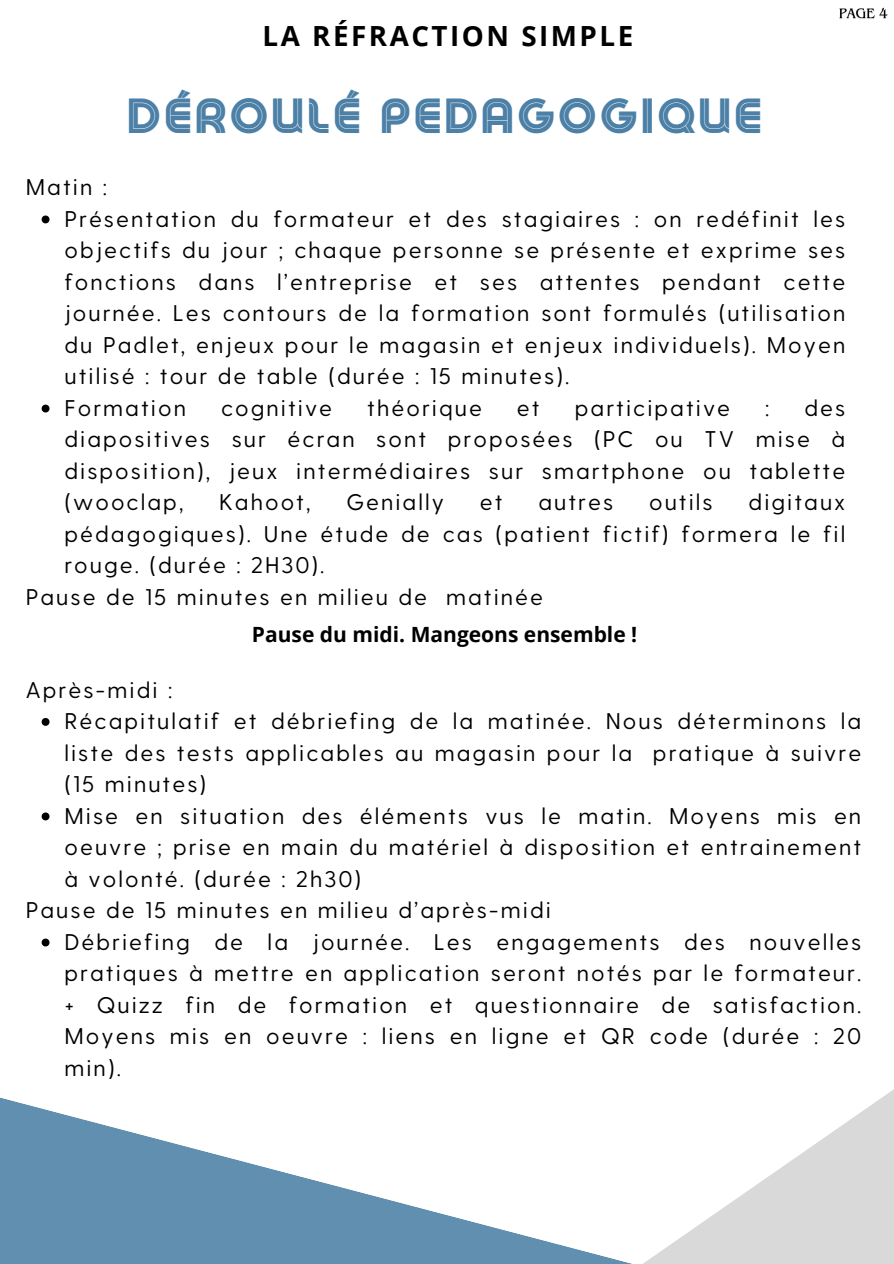
<style>
.page{position:relative;width:894px;height:1264px;background:#fff}
.page>*{position:absolute;margin:0;border:0;box-sizing:border-box;transform-origin:0 0}
.t1{font:48.15px "Colo Pro";letter-spacing:.09em;color:#4c80a6}
.t2{font:700 27.75px "Open Sans";letter-spacing:.09em;color:#000}
.t3{font:22.65px/31.5px "Greycliff CF";letter-spacing:.09em;color:#000;text-align:justify}
.t4{font:700 21px "Open Sans";color:#000}
</style>
<div class="page">
<img style="left:839px;top:7px;width:49px;height:12px">
<svg style="left:832px;top:1090px;width:61px;height:173px;background:#ddd"></svg>
<svg style="left:0;top:1097px;width:832px;height:166px"></svg>
<svg style="left:42px;top:215px;width:7px;height:8px"></svg>
<svg style="left:42px;top:404px;width:7px;height:8px"></svg>
<svg style="left:42px;top:718px;width:7px;height:7px"></svg>
<svg style="left:42px;top:812px;width:7px;height:8px"></svg>
<svg style="left:42px;top:938px;width:7px;height:8px"></svg>
<h2 class="t2" style="left:262px;top:16px;width:372px">LA RÉFRACTION SIMPLE</h2>
<h1 class="t1" style="left:128px;top:89px;width:635px">DÉROULÉ PEDAGOGIQUE</h1>
<h4 class="t3" style="left:26px;top:170px;width:83px">Matin :</h4>
<p class="t3" style="left:64px;top:202px;width:782px">Présentation du formateur et des stagiaires : on redéfinit les objectifs du jour ; chaque personne se présente et exprime ses fonctions dans l’entreprise et ses attentes pendant cette journée. Les contours de la formation sont formulés (utilisation du Padlet, enjeux pour le magasin et enjeux individuels). Moyen utilisé : tour de table (durée : 15 minutes).</p>
<p class="t3" style="left:64px;top:391px;width:123px">Formation</p>
<p class="t3" style="left:221px;top:391px;width:113px">cognitive</p>
<p class="t3" style="left:367px;top:391px;width:116px">théorique</p>
<p class="t3" style="left:517px;top:391px;width:24px">et</p>
<p class="t3" style="left:574px;top:391px;width:157px">participative</p>
<p class="t3" style="left:765px;top:391px;width:6px">:</p>
<p class="t3" style="left:64px;top:391px;width:782px;text-indent:739px">des diapositives sur écran sont proposées (PC ou TV mise à disposition), jeux intermédiaires sur smartphone ou tablette (wooclap,</p>
<p class="t3" style="left:64px;top:485px;width:782px;text-indent:684px">digitaux pédagogiques). Une étude de cas (patient fictif) formera le fil rouge. (durée : 2H30).</p>
<h4 class="t3" style="left:26px;top:580px;width:518px">Pause de 15 minutes en milieu de matinée</h4>
<p class="t3" style="left:219px;top:485px;width:93px">Kahoot,</p>
<p class="t3" style="left:346px;top:485px;width:99px">Genially</p>
<p class="t3" style="left:479px;top:485px;width:24px">et</p>
<p class="t3" style="left:538px;top:485px;width:76px">autres</p>
<p class="t3" style="left:649px;top:485px;width:65px">outils</p>
<p class="t4" style="left:252px;top:619px;width:386px">Pause du midi. Mangeons ensemble !</p>
<h3 class="t3" style="left:26px;top:672px;width:148px">Après-midi :</h3>
<h4 class="t3" style="left:64px;top:704px;width:798px">Récapitulatif et débriefing de la matinée. Nous déterminons la liste des tests applicables au magasin pour la pratique à suivre (15 minutes)</h4>
<p class="t3" style="left:64px;top:798px;width:798px">Mise en situation des éléments vus le matin. Moyens mis en oeuvre ; prise en main du matériel à disposition et entrainement à volonté. (durée : 2h30)</p>
<p class="t3" style="left:26px;top:893px;width:526px">Pause de 15 minutes en milieu d’après-midi</p>
<h4 class="t3" style="left:64px;top:924px;width:798px">Débriefing de la journée. Les engagements des nouvelles pratiques à mettre en application seront notés par le formateur. + Quizz fin de formation et questionnaire de satisfaction.<br>Moyens mis en oeuvre : liens en ligne et QR code (durée : 20 min).</h4>
</div>
